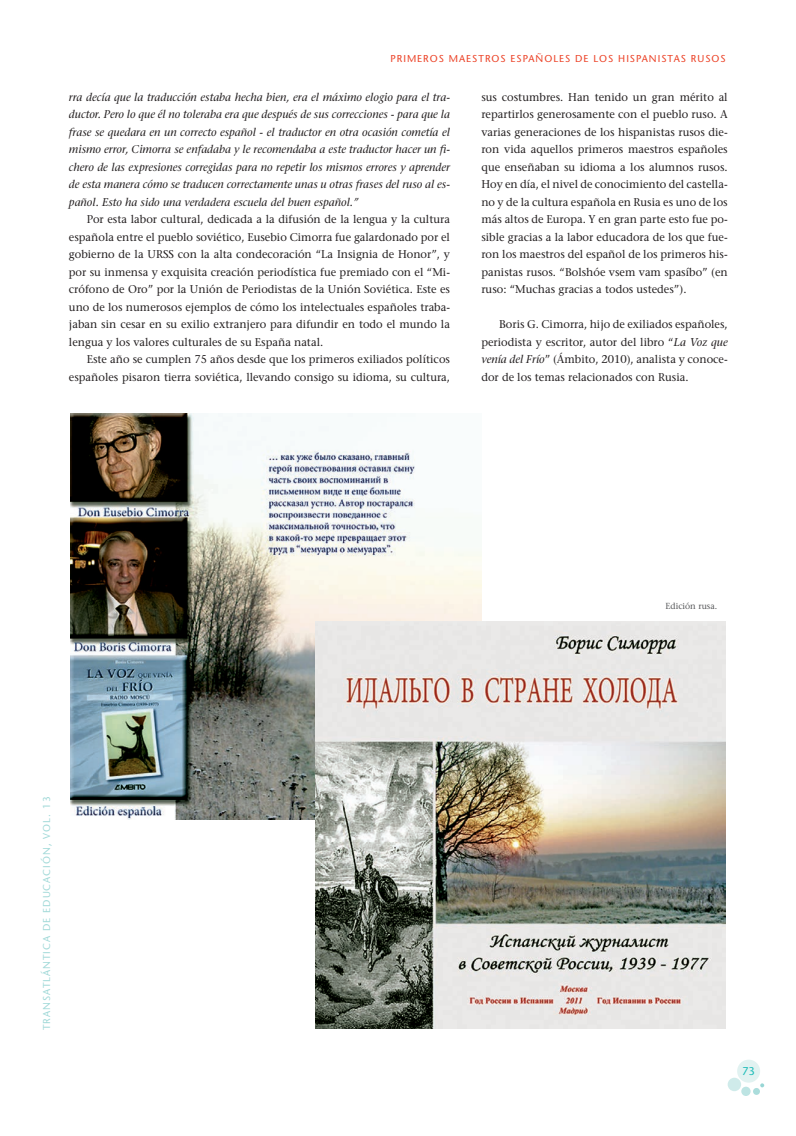
<style>
.page{position:relative;width:796px;height:1136px;background:#fff}
.page>*{position:absolute;margin:0;border:0;box-sizing:border-box;transform-origin:0 0}
.t1{font:500 11.25px/17.5px "Stone Serif Std";color:#231f20;text-align:justify}
.t2{font:italic 500 11.25px/17.5px "Stone Serif Std";color:#231f20;text-align:justify}
.t3{font:500 11.25px "Stone Sans Std";color:#1dbcb8}
.t4{font:500 10px "Stone Sans Std";letter-spacing:.1em;color:#ec4328}
.t5{font:500 10px "Stone Sans Std";letter-spacing:.1em;color:#a1d9d8}
.t6{font:500 8.75px "Stone Serif Std";color:#57585a}
.s1{font-style:italic}
</style>
<div class="page">
<div style="left:737px;top:1059px;width:23px;height:23px;background:#e1f2f1;border-radius:50%"></div>
<div style="left:727px;top:1077px;width:14px;height:13px;background:#cfebea;border-radius:50%"></div>
<div style="left:741px;top:1086px;width:9px;height:9px;background:#bde4e3;border-radius:50%"></div>
<div style="left:753px;top:1087px;width:7px;height:7px;background:#abdddc;border-radius:50%"></div>
<svg style="left:760px;top:1083px;width:4px;height:4px"></svg>
<img style="left:71px;top:413px;width:410px;height:406px">
<img style="left:315px;top:621px;width:411px;height:407px">
<p class="t4" style="left:390px;top:52px;width:337px">PRIMEROS MAESTROS ESPAÑOLES DE LOS HISPANISTAS RUSOS</p>
<p class="t2" style="left:69px;top:88px;width:382px">rra decía que la traducción estaba hecha bien, era el máximo elogio para el tra&shy;ductor. Pero lo que él no toleraba era que después de sus correcciones - para que la frase se quedara en un correcto español - el traductor en otra ocasión cometía el mismo error, Cimorra se enfadaba y le recomendaba a este traductor hacer un fi&shy;chero de las expresiones corregidas para no repetir los mismos errores y aprender de esta manera cómo se traducen correctamente unas u otras frases del ruso al es&shy;pañol. Esto ha sido una verdadera escuela del buen español.”</p>
<p class="t1" style="left:69px;top:210px;width:382px;text-indent:18px">Por esta labor cultural, dedicada a la difusión de la lengua y la cultura española entre el pueblo soviético, Eusebio Cimorra fue galardonado por el gobierno de la URSS con la alta condecoración “La Insignia de Honor”, y por su inmensa y exquisita creación periodística fue premiado con el “Mi&shy;crófono de Oro” por la Unión de Periodistas de la Unión Soviética. Este es uno de los numerosos ejemplos de cómo los intelectuales españoles traba&shy;jaban sin cesar en su exilio extranjero para difundir en todo el mundo la lengua y los valores culturales de su España natal.</p>
<p class="t1" style="left:69px;top:350px;width:382px;text-align:right">Este año se cumplen 75 años desde que los primeros exiliados políticos españoles pisaron tierra soviética, llevando consigo su idioma, su cultura,</p>
<p class="t1" style="left:481px;top:88px;width:248px">sus costumbres. Han tenido un gran mérito al repartirlos generosamente con el pueblo ruso. A varias generaciones de los hispanistas rusos die&shy;ron vida aquellos primeros maestros españoles que enseñaban su idioma a los alumnos rusos.<br>Hoy en día, el nivel de conocimiento del castella&shy;no y de la cultura española en Rusia es uno de los más altos de Europa. Y en gran parte esto fue po&shy;sible gracias a la labor educadora de los que fue&shy;ron los maestros del español de los primeros his&shy;panistas rusos. “Bolshóe vsem vam spasíbo” (en ruso: “Muchas gracias a todos ustedes”).</p>
<p class="t1" style="left:481px;top:316px;width:248px;text-indent:18px">Boris G. Cimorra, hijo de exiliados españoles, periodista y escritor, autor del libro “<span class="s1">La Voz que venía del Frío</span>” (Ámbito, 2010), analista y conoce&shy;dor de los temas relacionados con Rusia.</p>
<p class="t5" style="left:41px;top:1029px;width:235px;rotate:-90deg">TRANSATLÁNTICA DE EDUCACIÓN, VOL. 13</p>
<p class="t6" style="left:665px;top:600px;width:53px">Edición rusa.</p>
<p class="t3" style="left:742px;top:1063px;width:14px">73</p>
</div>
